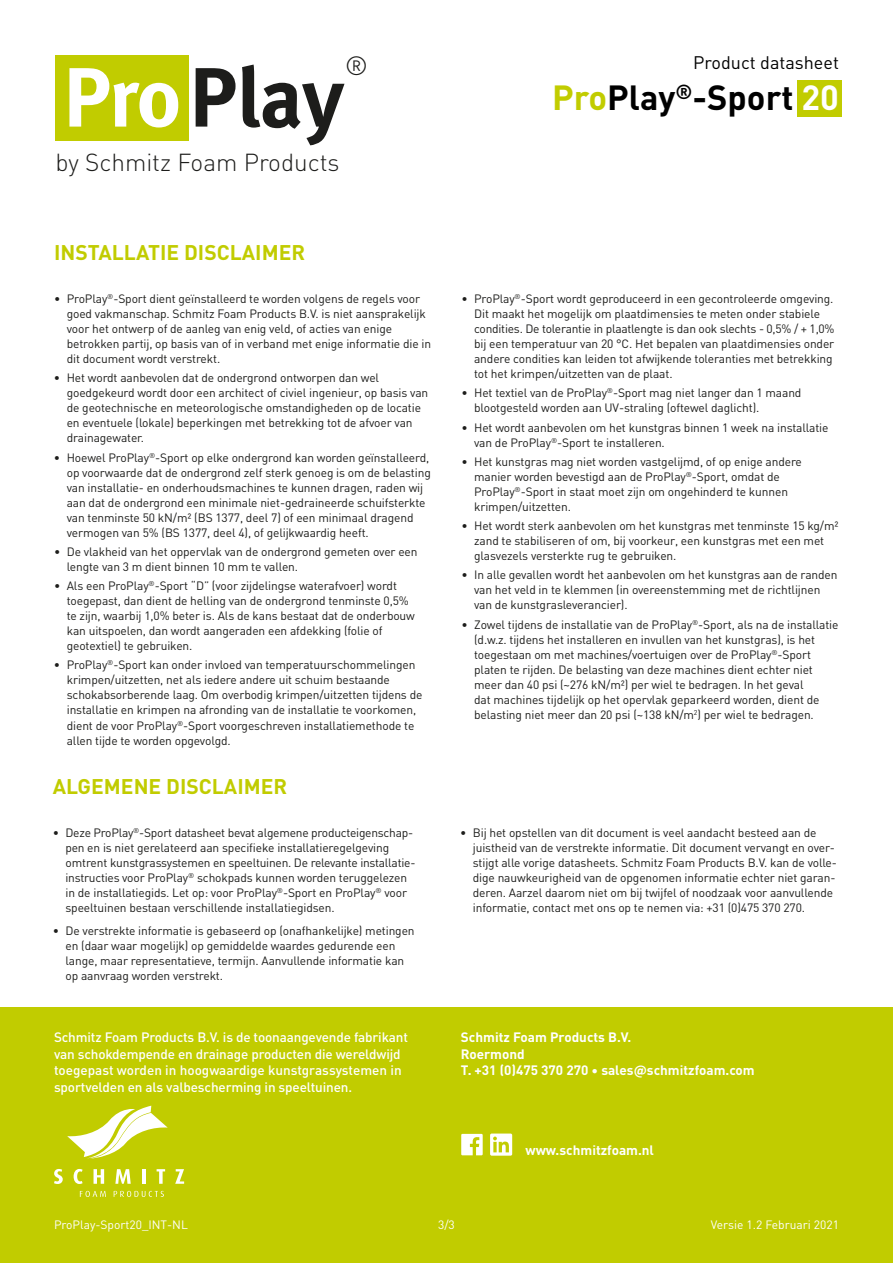
<style>
.page{position:relative;width:893px;height:1263px;background:#fff}
.page>*{position:absolute;margin:0;border:0;box-sizing:border-box;transform-origin:0 0}
.t1{font:700 34.5px "DIN";color:#000}
.t2{font:300 26.1px "DIN Pro";color:#1d1d1b}
.t3{font:300 24.3px "DIN Pro";color:#1d1d1b}
.t4{font:700 21px "DIN";color:#c1cc00}
.t5{font:18px "DIN";color:#000}
.t6{font:500 13.5px/16.5px "DIN Pro";letter-spacing:-.01em;color:#fff}
.t7{font:700 13.5px/16.5px "DIN Pro";color:#fff}
.t8{font:12px/15px "DIN";letter-spacing:-.01em;color:#1d1d1b}
.t9{font:12px "DIN";color:#fff}
.s1{color:#c1cc00}
.s2{color:#fff}
</style>
<div class="page">
<div style="left:0;top:1008px;width:893px;height:255px;background:#c1cc00"></div>
<svg style="left:461px;top:1134px;width:22px;height:21px"></svg>
<svg style="left:490px;top:1133px;width:22px;height:23px"></svg>
<div style="left:55px;top:55px;width:134px;height:86px;background:#c1cc00"></div>
<svg style="left:69px;top:68px;width:109px;height:60px"></svg>
<svg style="left:196px;top:68px;width:40px;height:59px"></svg>
<svg style="left:242px;top:65px;width:102px;height:80px"></svg>
<div style="left:798px;top:80px;width:44px;height:37px;background:#c1cc00"></div>
<svg style="left:54px;top:1169px;width:9px;height:15px"></svg>
<svg style="left:74px;top:1169px;width:9px;height:15px"></svg>
<svg style="left:94px;top:1169px;width:10px;height:15px"></svg>
<svg style="left:115px;top:1169px;width:16px;height:15px"></svg>
<hr style="left:142px;top:1169px;width:3px;height:15px;background:#fff">
<svg style="left:157px;top:1169px;width:8px;height:15px"></svg>
<svg style="left:175px;top:1169px;width:9px;height:15px"></svg>
<svg style="left:80px;top:1191px;width:26px;height:6px"></svg>
<svg style="left:114px;top:1191px;width:50px;height:6px"></svg>
<svg style="left:67px;top:1106px;width:101px;height:53px"></svg>
<h2 class="t2" style="left:345px;top:48px;width:25px">®</h2>
<h3 class="t3" style="left:55px;top:146px;width:286px">by Schmitz Foam Products</h3>
<h3 class="t4" style="left:54px;top:239px;width:253px">INSTALLATIE DISCLAIMER</h3>
<p class="t8" style="left:67px;top:291px;width:366px;text-indent:-13px">• ProPlay<sup>®</sup>-Sport dient geïnstalleerd te worden volgens de regels voor goed vakmanschap. Schmitz Foam Products B.V. is niet aansprakelijk voor het ontwerp of de aanleg van enig veld, of acties van enige betrokken partij, op basis van of in verband met enige informatie die in dit document wordt verstrekt.</p>
<p class="t8" style="left:67px;top:370px;width:363px;text-indent:-13px">• Het wordt aanbevolen dat de ondergrond ontworpen dan wel goedgekeurd wordt door een architect of civiel ingenieur, op basis van de geotechnische en meteorologische omstandigheden op de locatie en eventuele (lokale) beperkingen met betrekking tot de afvoer van drainagewater.</p>
<p class="t8" style="left:67px;top:450px;width:366px;text-indent:-13px">• Hoewel ProPlay<sup>®</sup>-Sport op elke ondergrond kan worden geïnstalleerd, op voorwaarde dat de ondergrond zelf sterk genoeg is om de belasting van installatie- en onderhoudsmachines te kunnen dragen, raden wij aan dat de ondergrond een minimale niet-gedraineerde schuifsterkte van tenminste 50 kN/m² (BS 1377, deel 7) of een minimaal dragend vermogen van 5% (BS 1377, deel 4), of gelijkwaardig heeft.</p>
<p class="t8" style="left:67px;top:544px;width:352px;text-indent:-13px">• De vlakheid van het oppervlak van de ondergrond gemeten over een lengte van 3 m dient binnen 10 mm te vallen.</p>
<p class="t8" style="left:67px;top:578px;width:350px;text-indent:-13px">• Als een ProPlay<sup>®</sup>-Sport “D” (voor zijdelingse waterafvoer) wordt toegepast, dan dient de helling van de ondergrond tenminste 0,5% te zijn, waarbij 1,0% beter is. Als de kans bestaat dat de onderbouw kan uitspoelen, dan wordt aangeraden een afdekking (folie of geotextiel) te gebruiken.</p>
<p class="t8" style="left:67px;top:657px;width:357px;text-indent:-13px">• ProPlay<sup>®</sup>-Sport kan onder invloed van temperatuurschommelingen krimpen/uitzetten, net als iedere andere uit schuim bestaande schokabsorberende laag. Om overbodig krimpen/uitzetten tijdens de installatie en krimpen na afronding van de installatie te voorkomen, dient de voor ProPlay<sup>®</sup>-Sport voorgeschreven installatiemethode te allen tijde te worden opgevolgd.</p>
<h3 class="t4" style="left:53px;top:772px;width:236px">ALGEMENE DISCLAIMER</h3>
<p class="t8" style="left:65px;top:825px;width:351px;text-indent:-13px">• Deze ProPlay<sup>®</sup>-Sport datasheet bevat algemene producteigenschap&shy;pen en is niet gerelateerd aan specifieke installatieregelgeving omtrent kunstgrassystemen en speeltuinen. De relevante installatie&shy;instructies voor ProPlay<sup>®</sup> schokpads kunnen worden teruggelezen in de installatiegids. Let op: voor ProPlay<sup>®</sup>-Sport en ProPlay<sup>®</sup> voor speeltuinen bestaan verschillende installatiegidsen.</p>
<p class="t8" style="left:65px;top:923px;width:351px;text-indent:-13px">• De verstrekte informatie is gebaseerd op (onafhankelijke) metingen en (daar waar mogelijk) op gemiddelde waardes gedurende een lange, maar representatieve, termijn. Aanvullende informatie kan op aanvraag worden verstrekt.</p>
<p class="t6" style="left:54px;top:1028px;width:356px">Schmitz Foam Products B.V. is de toonaangevende fabrikant van schokdempende en drainage producten die wereldwijd toegepast worden in hoogwaardige kunstgrassystemen in sportvelden en als valbescherming in speeltuinen.</p>
<h3 class="t5" style="left:693px;top:51px;width:147px">Product datasheet</h3>
<h1 class="t1" style="left:552px;top:75px;width:288px"><span class="s1">Pro</span>Play<sup>®</sup>-Sport <span class="s2">20</span></h1>
<p class="t8" style="left:474px;top:291px;width:362px;text-indent:-13px">• ProPlay<sup>®</sup>-Sport wordt geproduceerd in een gecontroleerde omgeving.<br>Dit maakt het mogelijk om plaatdimensies te meten onder stabiele condities. De tolerantie in plaatlengte is dan ook slechts - 0,5% / + 1,0% bij een temperatuur van 20 °C. Het bepalen van plaatdimensies onder andere condities kan leiden tot afwijkende toleranties met betrekking tot het krimpen/uitzetten van de plaat.</p>
<p class="t8" style="left:474px;top:385px;width:329px;text-indent:-13px">• Het textiel van de ProPlay<sup>®</sup>-Sport mag niet langer dan 1 maand blootgesteld worden aan UV-straling (oftewel daglicht).</p>
<p class="t8" style="left:474px;top:420px;width:356px;text-indent:-13px">• Het wordt aanbevolen om het kunstgras binnen 1 week na installatie van de ProPlay<sup>®</sup>-Sport te installeren.</p>
<p class="t8" style="left:474px;top:454px;width:329px;text-indent:-13px">• Het kunstgras mag niet worden vastgelijmd, of op enige andere manier worden bevestigd aan de ProPlay<sup>®</sup>-Sport, omdat de ProPlay<sup>®</sup>-Sport in staat moet zijn om ongehinderd te kunnen krimpen/uitzetten.</p>
<p class="t8" style="left:474px;top:518px;width:366px;text-indent:-13px">• Het wordt sterk aanbevolen om het kunstgras met tenminste 15 kg/m² zand te stabiliseren of om, bij voorkeur, een kunstgras met een met glasvezels versterkte rug te gebruiken.</p>
<p class="t8" style="left:474px;top:567px;width:365px;text-indent:-13px">• In alle gevallen wordt het aanbevolen om het kunstgras aan de randen van het veld in te klemmen (in overeenstemming met de richtlijnen van de kunstgrasleverancier).</p>
<p class="t8" style="left:474px;top:617px;width:366px;text-indent:-13px">• Zowel tijdens de installatie van de ProPlay<sup>®</sup>-Sport, als na de installatie (d.w.z. tijdens het installeren en invullen van het kunstgras), is het toegestaan om met machines/voertuigen over de ProPlay<sup>®</sup>-Sport platen te rijden. De belasting van deze machines dient echter niet meer dan 40 psi (~276 kN/m²) per wiel te bedragen. In het geval<br>dat machines tijdelijk op het opervlak geparkeerd worden, dient de belasting niet meer dan 20 psi (~138 kN/m<sup>2</sup>) per wiel te bedragen.</p>
<p class="t8" style="left:473px;top:825px;width:366px;text-indent:-13px">• Bij het opstellen van dit document is veel aandacht besteed aan de juistheid van de verstrekte informatie. Dit document vervangt en over&shy;stijgt alle vorige datasheets. Schmitz Foam Products B.V. kan de volle&shy;dige nauwkeurigheid van de opgenomen informatie echter niet garan&shy;deren. Aarzel daarom niet om bij twijfel of noodzaak voor aanvullende informatie, contact met ons op te nemen via: +31 (0)475 370 270.</p>
<p class="t7" style="left:461px;top:1028px;width:295px">Schmitz Foam Products B.V.<br>Roermond<br>T. +31 (0)475 370 270 • sales@schmitzfoam.com</p>
<p class="t7" style="left:525px;top:1141px;width:130px">www.schmitzfoam.nl</p>
<p class="t9" style="left:54px;top:1217px;width:135px">ProPlay-Sport20_INT-NL</p>
<p class="t9" style="left:438px;top:1217px;width:18px">3/3</p>
<p class="t9" style="left:711px;top:1217px;width:130px">Versie 1.2 Februari 2021</p>
</div>
